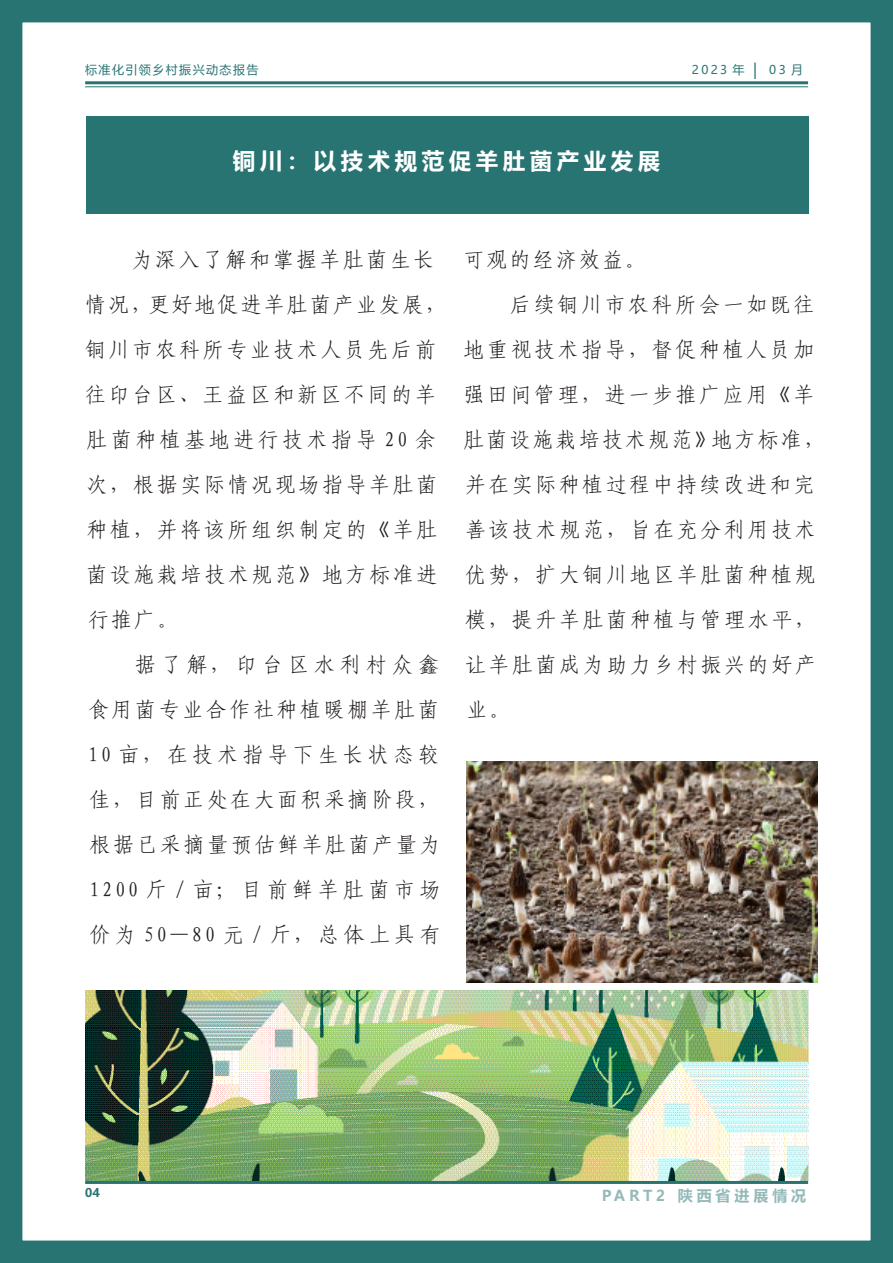
<style>
.page{position:relative;width:893px;height:1263px;background:#fff}
.page>*{position:absolute;margin:0;border:0;box-sizing:border-box;transform-origin:0 0}
.t1{font:700 22.5px "Microsoft Ya Hei";letter-spacing:.2em;color:#fff}
.t2{font:21px/45px "Fang Song GB2312";letter-spacing:.125em;color:#231f20}
.t3{font:21px "Fang Song GB2312";letter-spacing:.1em;color:#231f20}
.t4{font:700 15px "Microsoft Ya Hei";letter-spacing:.26em;color:#287472}
.t5{font:12px "Microsoft Ya Hei";letter-spacing:.12em;color:#287472}
.t6{font:700 12px "Microsoft Ya Hei";color:#287472}
.s1{font-size:15px}
</style>
<div class="page">
<div style="left:0;top:0;width:893px;height:1263px;border:22px solid #287472"></div>
<hr style="left:85px;top:81px;width:723px;height:3px;background:#287472">
<hr style="left:85px;top:86px;width:723px;height:1px;background:#287472">
<hr style="left:85px;top:1181px;width:723px;height:3px;background:#287472">
<div style="left:86px;top:116px;width:722px;height:98px;background:#287472"></div>
<img style="left:85px;top:990px;width:723px;height:191px">
<img style="left:467px;top:761px;width:351px;height:221px">
<p class="t5" style="left:85px;top:61px;width:175px">标准化引领乡村振兴动态报告</p>
<p class="t5" style="left:692px;top:61px;width:113px">2023 年 <span class="s1">|</span> 03 月</p>
<p class="t1" style="left:233px;top:145px;width:429px">铜川：以技术规范促羊肚菌产业发展</p>
<p class="t2" style="left:85px;top:237px;width:363px;text-indent:47px">为深入了解和掌握羊肚菌生长情况，更好地促进羊肚菌产业发展，铜川市农科所专业技术人员先后前往印台区、王益区和新区不同的羊肚菌种植基地进行技术指导 20 余次，根据实际情况现场指导羊肚菌种植，并将该所组织制定的《羊肚菌设施栽培技术规范》地方标准进行推广。</p>
<p class="t2" style="left:88px;top:642px;width:354px;text-align:justify;text-indent:47px">据了解，印台区水利村众鑫食用菌专业合作社种植暖棚羊肚菌10 亩，在技术指导下生长状态较佳，目前正处在大面积采摘阶段，根据已采摘量预估鲜羊肚菌产量为1200 斤 / 亩；目前鲜羊肚菌市场价为 50—80 元 / 斤，总体上具有</p>
<p class="t3" style="left:463px;top:249px;width:184px">可观的经济效益。</p>
<p class="t2" style="left:463px;top:282px;width:363px;text-indent:47px">后续铜川市农科所会一如既往地重视技术指导，督促种植人员加强田间管理，进一步推广应用《羊肚菌设施栽培技术规范》地方标准，并在实际种植过程中持续改进和完善该技术规范，旨在充分利用技术优势，扩大铜川地区羊肚菌种植规模，提升羊肚菌种植与管理水平，让羊肚菌成为助力乡村振兴的好产业。</p>
<p class="t6" style="left:85px;top:1185px;width:16px">04</p>
<p class="t4" style="left:601px;top:1185px;width:207px">PART2 陕西省进展情况</p>
</div>
